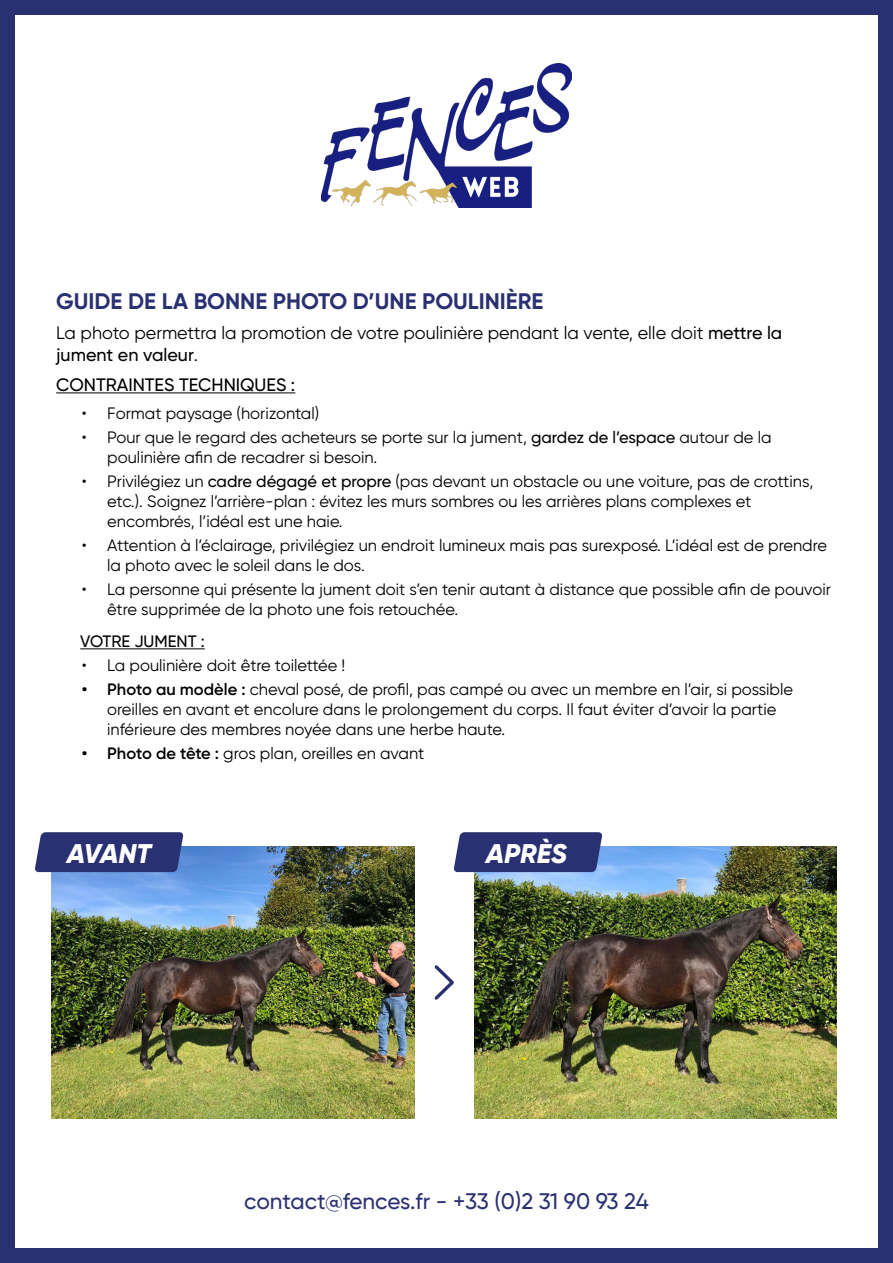
<style>
.page{position:relative;width:893px;height:1263px;background:#fff}
.page>*{position:absolute;margin:0;border:0;box-sizing:border-box;transform-origin:0 0}
.t1{font:italic 600 27px "Gilroy";color:#fff}
.t2{font:700 22.5px "Gilroy";color:#2a3172}
.t3{font:500 22.5px "Gilroy";letter-spacing:-.01em;color:#2a3172}
.t4{font:18px/21.6px "Gilroy";color:#000}
.t5{font:500 18px "Gilroy";color:#000}
.t6{font:16.5px/19.8px "Gilroy";color:#000}
.t7{font:500 16.5px "Gilroy";color:#000}
.s1{font-weight:500}
.s2{font-weight:600}
</style>
<div class="page">
<div style="left:0;top:0;width:893px;height:1263px;border:15px solid #2a3172"></div>
<img style="left:322px;top:64px;width:249px;height:143px">
<hr style="left:56px;top:392px;width:239px;height:1px;background:#000">
<hr style="left:80px;top:648px;width:125px;height:1px;background:#000">
<img style="left:52px;top:847px;width:362px;height:271px">
<img style="left:474px;top:847px;width:363px;height:271px">
<svg style="left:434px;top:965px;width:20px;height:35px"></svg>
<svg style="left:35px;top:832px;width:149px;height:40px;background:#313978"></svg>
<svg style="left:453px;top:832px;width:150px;height:40px;background:#333b79"></svg>
<h2 class="t2" style="left:56px;top:287px;width:489px">GUIDE DE LA BONNE PHOTO D’UNE POULINIÈRE</h2>
<p class="t4" style="left:56px;top:322px;width:728px">La photo permettra la promotion de votre poulinière pendant la vente, elle doit <span class="s1">mettre la jument en valeur</span>.</p>
<p class="t5" style="left:56px;top:374px;width:241px">CONTRAINTES TECHNIQUES :</p>
<p class="t6" style="left:82px;top:404px;width:239px">• Format paysage (horizontal)</p>
<p class="t6" style="left:107px;top:428px;width:666px;text-indent:-26px">• Pour que le regard des acheteurs se porte sur la jument, <span class="s1">gardez de l’espace</span> autour de la poulinière afin de recadrer si besoin.</p>
<p class="t6" style="left:107px;top:471px;width:708px;text-indent:-26px">• Privilégiez un <span class="s1">cadre dégagé et propre</span> (pas devant un obstacle ou une voiture, pas de crottins, etc.). Soignez l’arrière-plan : évitez les murs sombres ou les arrières plans complexes et encombrés, l’idéal est une haie.</p>
<p class="t6" style="left:107px;top:535px;width:721px;text-indent:-26px">• Attention à l’éclairage, privilégiez un endroit lumineux mais pas surexposé. L’idéal est de prendre la photo avec le soleil dans le dos.</p>
<p class="t6" style="left:107px;top:579px;width:725px;text-indent:-26px">• La personne qui présente la jument doit s’en tenir autant à distance que possible afin de pouvoir être supprimée de la photo une fois retouchée.</p>
<p class="t7" style="left:80px;top:631px;width:126px">VOTRE JUMENT :</p>
<p class="t6" style="left:82px;top:655px;width:265px">• La poulinière doit être toilettée !</p>
<p class="t6" style="left:107px;top:679px;width:687px;text-indent:-26px"><span class="s2">• Photo au modèle :</span> cheval posé, de profil, pas campé ou avec un membre en l’air, si possible oreilles en avant et encolure dans le prolongement du corps. Il faut éviter d’avoir la partie inférieure des membres noyée dans une herbe haute.</p>
<p class="t6" style="left:82px;top:743px;width:344px"><span class="s2">• Photo de tête :</span> gros plan, oreilles en avant</p>
<h1 class="t1" style="left:67px;top:836px;width:86px">AVANT</h1>
<h1 class="t1" style="left:486px;top:836px;width:83px">APRÈS</h1>
<h2 class="t3" style="left:244px;top:1187px;width:406px">contact@fences.fr - +33 (0)2 31 90 93 24</h2>
</div>
